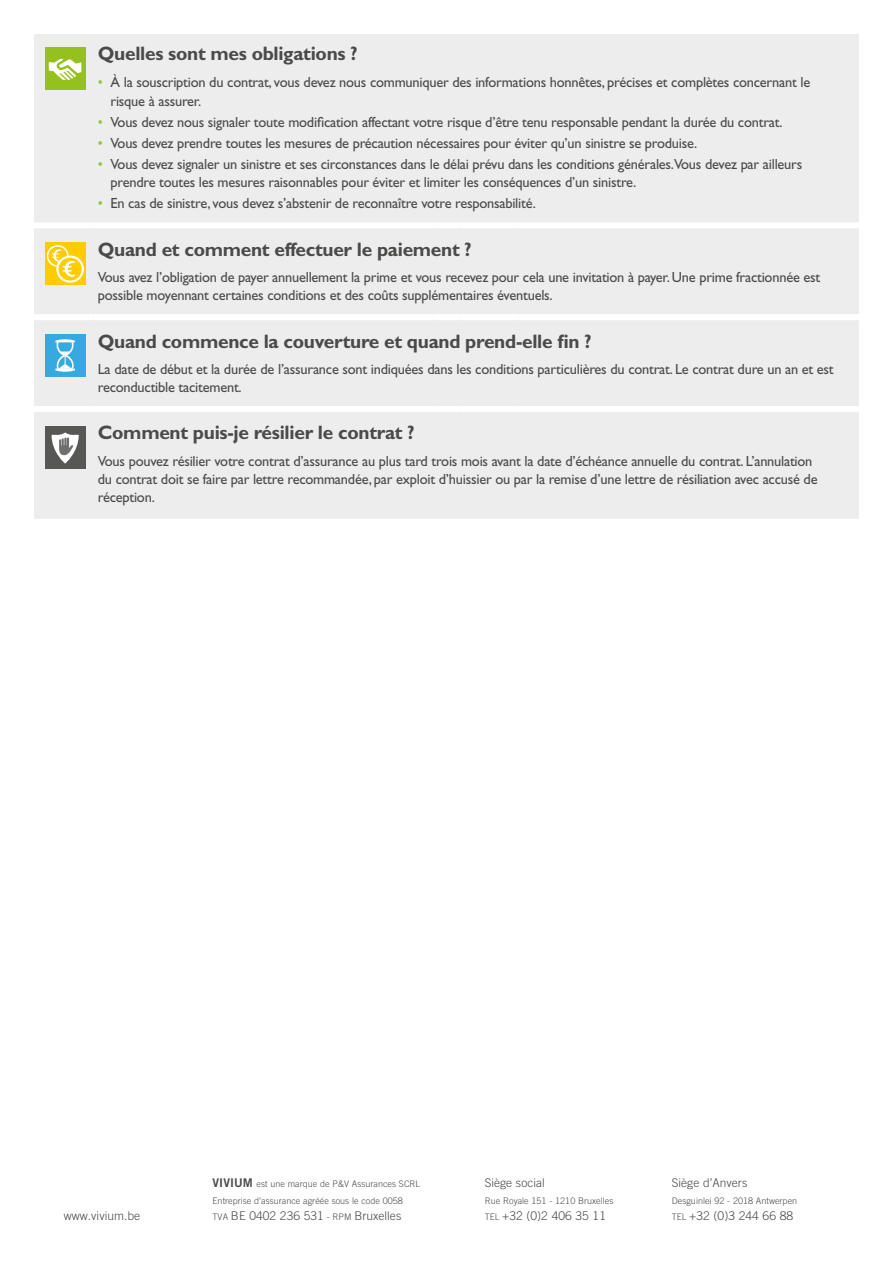
<style>
.page{position:relative;width:893px;height:1263px;background:#fff}
.page>*{position:absolute;margin:0;border:0;box-sizing:border-box;transform-origin:0 0}
.t1{font:700 19.5px "Gill Sans Std";letter-spacing:-.015em;color:#4a4a49}
.t2{font:14.7px/18px "Gill Sans Std";letter-spacing:-.015em;color:#4a4a49}
.t3{font:300 12px "Trade Gothic LT Std";letter-spacing:.005em;color:#4a4a49}
.t4{font:300 9px/16.5px "Trade Gothic LT Std";letter-spacing:.005em;color:#4a4a49}
.s1{color:#8dc73f}
.s2{font-family:"Trade Gothic LT Std Bd 2";font-weight:400;font-size:12px}
.s3{font-size:9px}
</style>
<div class="page">
<div style="left:34px;top:34px;width:825px;height:485px;background:#ededed"></div>
<div style="left:94px;top:222px;width:340px;height:6px;background:#fff"></div>
<div style="left:434px;top:222px;width:25px;height:6px;background:#fff"></div>
<div style="left:459px;top:222px;width:60px;height:6px;background:#fff"></div>
<div style="left:519px;top:222px;width:340px;height:6px;background:#fff"></div>
<div style="left:94px;top:314px;width:340px;height:6px;background:#fff"></div>
<div style="left:434px;top:314px;width:25px;height:6px;background:#fff"></div>
<div style="left:459px;top:314px;width:60px;height:6px;background:#fff"></div>
<div style="left:519px;top:314px;width:340px;height:6px;background:#fff"></div>
<div style="left:94px;top:406px;width:340px;height:6px;background:#fff"></div>
<div style="left:434px;top:406px;width:25px;height:6px;background:#fff"></div>
<div style="left:459px;top:406px;width:60px;height:6px;background:#fff"></div>
<div style="left:519px;top:406px;width:340px;height:6px;background:#fff"></div>
<div style="left:34px;top:222px;width:60px;height:6px;background:#fff"></div>
<div style="left:34px;top:314px;width:60px;height:6px;background:#fff"></div>
<div style="left:34px;top:406px;width:60px;height:6px;background:#fff"></div>
<div style="left:45px;top:47px;width:41px;height:42px;background:#95c11f"></div>
<svg style="left:49px;top:58px;width:33px;height:22px"></svg>
<svg style="left:45px;top:242px;width:41px;height:43px"></svg>
<div style="left:47px;top:245px;width:22px;height:22px;border:2px solid #fff;border-radius:50%"></div>
<svg style="left:57px;top:257px;width:26px;height:25px"></svg>
<div style="left:56px;top:255px;width:28px;height:28px;border:2px solid #fff;border-radius:50%"></div>
<svg style="left:51px;top:248px;width:25px;height:30px"></svg>
<div style="left:45px;top:334px;width:41px;height:43px;background:#36a9e1"></div>
<svg style="left:55px;top:339px;width:20px;height:33px"></svg>
<div style="left:45px;top:426px;width:41px;height:43px;background:#575756"></div>
<svg style="left:52px;top:432px;width:27px;height:32px"></svg>
<h1 class="t1" style="left:98px;top:42px;width:261px">Quelles sont mes obligations ?</h1>
<p class="t2" style="left:111px;top:73px;width:701px;line-height:18.8px;text-indent:-13px"><span class="s1">•</span> À la souscription du contrat, vous devez nous communiquer des informations honnêtes, précises et complètes concernant le risque à assurer.</p>
<p class="t2" style="left:98px;top:113px;width:686px"><span class="s1">•</span> Vous devez nous signaler toute modification affectant votre risque d’être tenu responsable pendant la durée du contrat.</p>
<p class="t2" style="left:98px;top:134px;width:601px"><span class="s1">•</span> Vous devez prendre toutes les mesures de précaution nécessaires pour éviter qu’un sinistre se produise.</p>
<p class="t2" style="left:111px;top:154px;width:693px;line-height:18.8px;text-indent:-13px"><span class="s1">•</span> Vous devez signaler un sinistre et ses circonstances dans le délai prévu dans les conditions générales.Vous devez par ailleurs prendre toutes les mesures raisonnables pour éviter et limiter les conséquences d’un sinistre.</p>
<p class="t2" style="left:98px;top:194px;width:440px"><span class="s1">•</span> En cas de sinistre, vous devez s’abstenir de reconnaître votre responsabilité.</p>
<h1 class="t1" style="left:98px;top:238px;width:375px">Quand et comment effectuer le paiement ?</h1>
<p class="t2" style="left:98px;top:268px;width:724px">Vous avez l’obligation de payer annuellement la prime et vous recevez pour cela une invitation à payer. Une prime fractionnée est possible moyennant certaines conditions et des coûts supplémentaires éventuels.</p>
<h1 class="t1" style="left:98px;top:329px;width:495px">Quand commence la couverture et quand prend-elle fin ?</h1>
<p class="t2" style="left:98px;top:360px;width:737px">La date de début et la durée de l’assurance sont indiquées dans les conditions particulières du contrat. Le contrat dure un an et est reconductible tacitement.</p>
<h1 class="t1" style="left:98px;top:421px;width:318px">Comment puis-je résilier le contrat ?</h1>
<p class="t2" style="left:98px;top:452px;width:721px">Vous pouvez résilier votre contrat d’assurance au plus tard trois mois avant la date d’échéance annuelle du contrat. L’annulation du contrat doit se faire par lettre recommandée, par exploit d’huissier ou par la remise d’une lettre de résiliation avec accusé de réception.</p>
<p class="t4" style="left:213px;top:1176px;width:209px"><span class="s2">VIVIUM</span> est une marque de P&amp;V Assurances SCRL<br>Entreprise d’assurance agréée sous le code 0058</p>
<p class="t3" style="left:64px;top:1209px;width:78px">www.vivium.be</p>
<p class="t3" style="left:213px;top:1209px;width:190px"><span class="s3">TVA</span> BE 0402 236 531 <span class="s3">- RPM</span> Bruxelles</p>
<p class="t3" style="left:485px;top:1176px;width:62px">Siège social</p>
<p class="t4" style="left:485px;top:1192px;width:130px">Rue Royale 151 - 1210 Bruxelles</p>
<p class="t3" style="left:485px;top:1209px;width:123px"><span class="s3">TEL</span> +32 (0)2 406 35 11</p>
<p class="t3" style="left:672px;top:1176px;width:77px">Siège d’Anvers</p>
<p class="t4" style="left:672px;top:1192px;width:127px">Desguinlei 92 - 2018 Antwerpen</p>
<p class="t3" style="left:672px;top:1209px;width:123px"><span class="s3">TEL</span> +32 (0)3 244 66 88</p>
</div>
